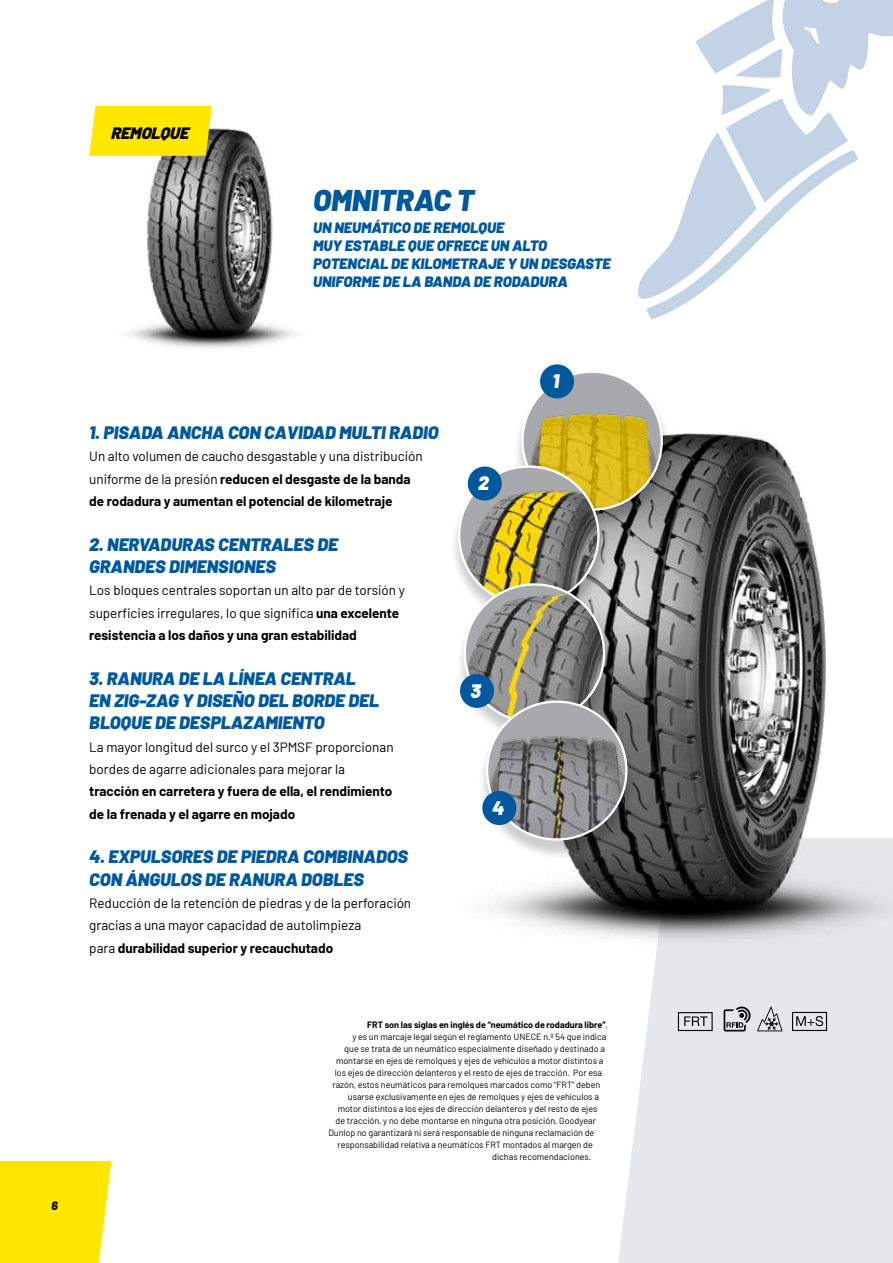
<style>
.page{position:relative;width:893px;height:1263px;background:#fff}
.page>*{position:absolute;margin:0;border:0;box-sizing:border-box;transform-origin:0 0}
.t1{font:italic 900 30px "Barlow";color:#00589d}
.t2{font:italic 900 19.5px "Barlow";color:#fff}
.t3{font:italic 900 18px/22.4px "Barlow";color:#00589d}
.t4{font:italic 900 16.5px "Barlow";color:#000}
.t5{font:italic 900 15px/18px "Barlow";color:#00589d}
.t6{font:13.5px/22.4px "Barlow";color:#000}
.t7{font:700 13.5px/22.4px "Barlow";color:#000}
.t8{font:italic 800 12px "Barlow";color:#000}
.t9{font:9px "Barlow";color:#000}
.t10{font:700 9px "Barlow";color:#000}
.s1{font-weight:400}
.s2{font-weight:700}
</style>
<div class="page">
<div style="left:618px;top:1004px;width:275px;height:259px;background:#e6e7e8"></div>
<img style="left:491px;top:367px;width:402px;height:637px">
<div style="left:0;top:1161px;width:111px;height:102px;background:#ffe700"></div>
<img style="left:95px;top:105px;width:203px;height:243px">
<svg style="left:638px;top:0;width:255px;height:320px"></svg>
<svg style="left:89px;top:106px;width:123px;height:50px;background:#fbe40a"></svg>
<div style="left:513px;top:371px;width:160px;height:160px;background:#000;opacity:.2"></div>
<div style="left:522px;top:372px;width:140px;height:138px;background:#a7a9ac;border-radius:50%"></div>
<img style="left:522px;top:397px;width:140px;height:113px">
<div style="left:540px;top:364px;width:34px;height:34px;background:#00589d;border-radius:50%"></div>
<div style="left:450px;top:466px;width:160px;height:160px;background:#000;opacity:.2"></div>
<div style="left:459px;top:467px;width:139px;height:137px;background:#a7a9ac;border-radius:50%"></div>
<img style="left:459px;top:476px;width:139px;height:108px">
<div style="left:468px;top:466px;width:34px;height:34px;background:#00589d;border-radius:50%"></div>
<div style="left:455px;top:584px;width:161px;height:159px;background:#000;opacity:.2"></div>
<img style="left:465px;top:584px;width:139px;height:138px">
<div style="left:460px;top:674px;width:34px;height:34px;background:#00589d;border-radius:50%"></div>
<div style="left:477px;top:701px;width:161px;height:160px;background:#000;opacity:.2"></div>
<div style="left:487px;top:702px;width:139px;height:137px;background:#a7a9ac;border-radius:50%"></div>
<img style="left:487px;top:718px;width:139px;height:121px">
<div style="left:482px;top:791px;width:34px;height:34px;background:#00589d;border-radius:50%"></div>
<svg style="left:678px;top:1012px;width:35px;height:19px"></svg>
<svg style="left:724px;top:1006px;width:27px;height:25px"></svg>
<svg style="left:792px;top:1012px;width:35px;height:19px"></svg>
<svg style="left:757px;top:1006px;width:25px;height:25px"></svg>
<h3 class="t4" style="left:111px;top:121px;width:79px">REMOLQUE</h3>
<h1 class="t1" style="left:313px;top:177px;width:163px">OMNITRAC T</h1>
<h3 class="t5" style="left:313px;top:218px;width:299px">UN NEUMÁTICO DE REMOLQUE<br>MUY ESTABLE QUE OFRECE UN ALTO<br>POTENCIAL DE KILOMETRAJE Y UN DESGASTE<br>UNIFORME DE LA BANDA DE RODADURA</h3>
<h3 class="t8" style="left:51px;top:1196px;width:8px">6</h3>
<h3 class="t3" style="left:89px;top:420px;width:351px">1. PISADA ANCHA CON CAVIDAD MULTI RADIO</h3>
<h3 class="t7" style="left:89px;top:444px;width:335px"><span class="s1">Un alto volumen de caucho desgastable y una distribución uniforme de la presión</span> reducen el desgaste de la banda de rodadura y aumentan el potencial de kilometraje</h3>
<h3 class="t3" style="left:89px;top:532px;width:250px">2. NERVADURAS CENTRALES DE<br>GRANDES DIMENSIONES</h3>
<h3 class="t6" style="left:89px;top:578px;width:317px">Los bloques centrales soportan un alto par de torsión y superficies irregulares, lo que significa <span class="s2">una excelente resistencia a los daños y una gran estabilidad</span></h3>
<h3 class="t3" style="left:89px;top:666px;width:291px">3. RANURA DE LA LÍNEA CENTRAL<br>EN ZIG-ZAG Y DISEÑO DEL BORDE DEL<br>BLOQUE DE DESPLAZAMIENTO</h3>
<h3 class="t6" style="left:89px;top:734px;width:306px">La mayor longitud del surco y el 3PMSF proporcionan bordes de agarre adicionales para mejorar la</h3>
<h3 class="t7" style="left:89px;top:779px;width:305px">tracción en carretera y fuera de ella, el rendimiento de la frenada y el agarre en mojado</h3>
<h3 class="t3" style="left:89px;top:844px;width:320px">4. EXPULSORES DE PIEDRA COMBINADOS<br>CON ÁNGULOS DE RANURA DOBLES</h3>
<h3 class="t6" style="left:89px;top:891px;width:323px">Reducción de la retención de piedras y de la perforación gracias a una mayor capacidad de autolimpieza<br>para <span class="s2">durabilidad superior y recauchutado</span></h3>
<h2 class="t2" style="left:478px;top:469px;width:12px">2</h2>
<h2 class="t2" style="left:470px;top:676px;width:12px">3</h2>
<h2 class="t2" style="left:492px;top:793px;width:14px">4</h2>
<h2 class="t2" style="left:552px;top:366px;width:8px">1</h2>
<p class="t10" style="left:367px;top:1018px;width:242px">FRT son las siglas en inglés de “neumático de rodadura libre”<span class="s1">,</span></p>
<p class="t9" style="left:352px;top:1030px;width:256px">y es un marcaje legal según el reglamento UNECE n.º 54 que indica</p>
<p class="t9" style="left:344px;top:1042px;width:262px">que se trata de un neumático especialmente diseñado y destinado a</p>
<p class="t9" style="left:336px;top:1054px;width:269px">montarse en ejes de remolques y ejes de vehículos a motor distintos a</p>
<p class="t9" style="left:335px;top:1066px;width:269px">los ejes de dirección delanteros y el resto de ejes de tracción. Por esa</p>
<p class="t9" style="left:332px;top:1078px;width:269px">razón, estos neumáticos para remolques marcados como “FRT” deben</p>
<p class="t9" style="left:348px;top:1090px;width:252px">usarse exclusivamente en ejes de remolques y ejes de vehículos a</p>
<p class="t9" style="left:338px;top:1102px;width:261px">motor distintos a los ejes de dirección delanteros y del resto de ejes</p>
<p class="t9" style="left:336px;top:1114px;width:262px">de tracción, y no debe montarse en ninguna otra posición. Goodyear</p>
<p class="t9" style="left:328px;top:1126px;width:267px">Dunlop no garantizará ni será responsable de ninguna reclamación de</p>
<p class="t9" style="left:338px;top:1138px;width:257px">responsabilidad relativa a neumáticos FRT montados al margen de</p>
<p class="t9" style="left:492px;top:1150px;width:101px">dichas recomendaciones.</p>
</div>
